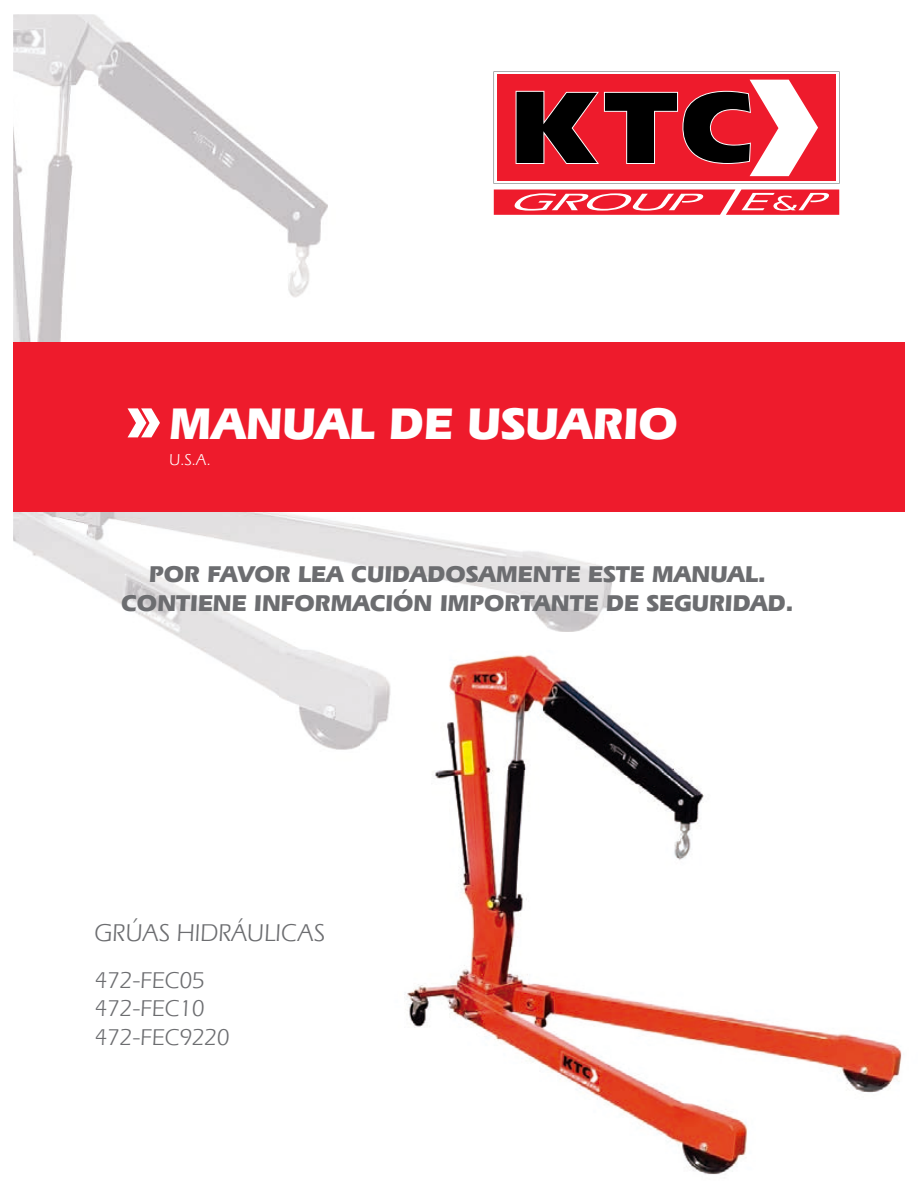
<style>
.page{position:relative;width:918px;height:1188px;background:#fff}
.page>*{position:absolute;margin:0;border:0;box-sizing:border-box;transform-origin:0 0}
.t1{font:700 46.5px "Eras IT Cby BT";color:#fff}
.t2{font:25.5px "Eras IT Cby BT";color:#6c6d70}
.t3{font:700 24px/28.8px "Eras IT Cby BT";color:#6c6d70;text-align:center}
.t4{font:24px/28.8px "Eras IT Cby BT";color:#6c6d70}
.t5{font:16.5px "Eras IT Cby BT";color:#fff}
</style>
<div class="page">
<img style="left:13px;top:14px;width:660px;height:736px">
<img style="left:404px;top:764px;width:498px;height:411px">
<img style="left:360px;top:633px;width:313px;height:137px">
<svg style="left:494px;top:71px;width:346px;height:113px"></svg>
<svg style="left:494px;top:190px;width:345px;height:25px;background:#f14754"></svg>
<div style="left:13px;top:342px;width:892px;height:170px;background:#ee1b2c"></div>
<svg style="left:128px;top:408px;width:32px;height:29px"></svg>
<h1 class="t1" style="left:170px;top:394px;width:510px">MANUAL DE USUARIO</h1>
<p class="t5" style="left:169px;top:450px;width:43px">U.S.A.</p>
<p class="t3" style="left:121px;top:560px;width:674px">POR FAVOR LEA CUIDADOSAMENTE ESTE MANUAL.<br>CONTIENE INFORMACIÓN IMPORTANTE DE SEGURIDAD.</p>
<p class="t2" style="left:94px;top:917px;width:232px">GRÚAS HIDRÁULICAS</p>
<p class="t4" style="left:95px;top:965px;width:136px">472-FEC05<br>472-FEC10<br>472-FEC9220</p>
</div>
